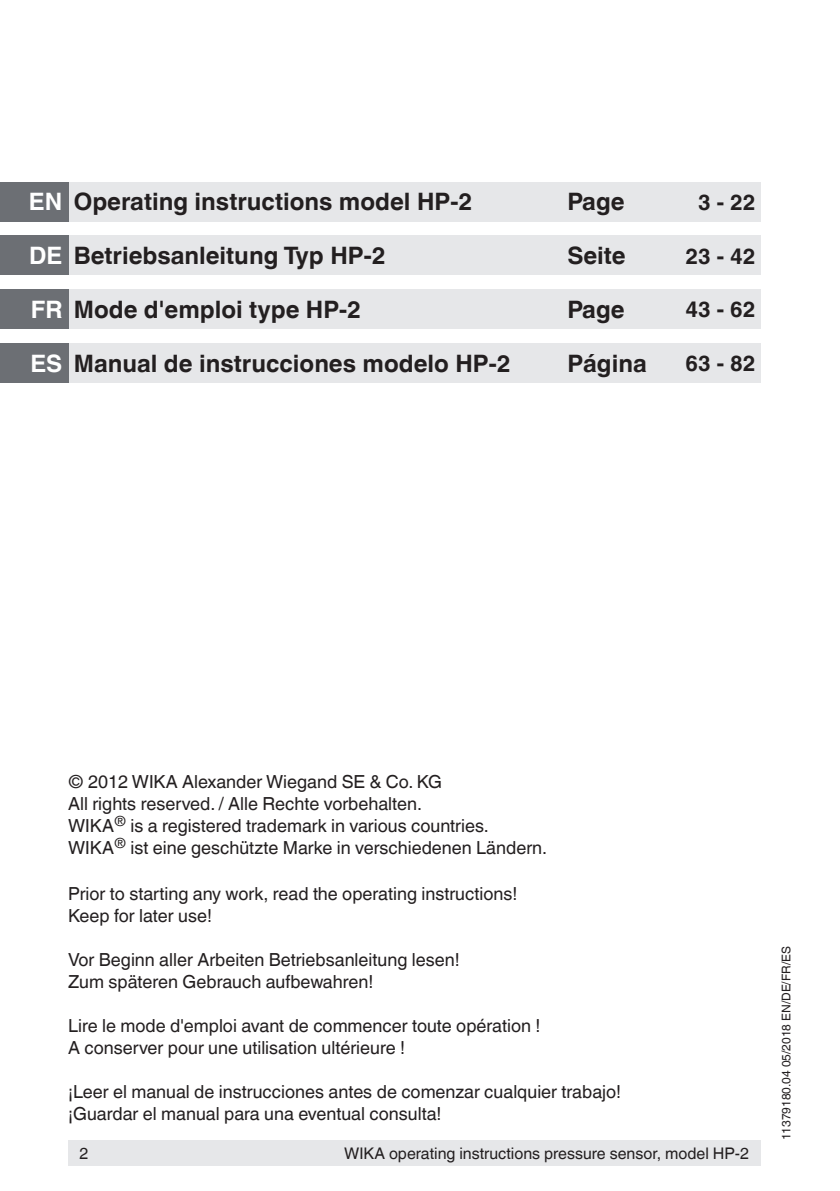
<style>
.page{position:relative;width:840px;height:1191px;background:#fff}
.page>*{position:absolute;margin:0;border:0;box-sizing:border-box;transform-origin:0 0}
.t1{font:700 24px "Helvetica World";color:#231f20}
.t2{font:700 24px "Helvetica World";color:#fff}
.t3{font:700 22px "Helvetica World";color:#231f20}
.t4{font:18px/22px "Helvetica World";color:#231f20}
.t5{font:16px "Helvetica World";color:#231f20}
.t6{font:12px "Helvetica World";color:#231f20}
</style>
<div class="page">
<div style="left:68px;top:1140px;width:692px;height:25px;background:#e6e7e9"></div>
<div style="left:68px;top:182px;width:692px;height:39px;background:#e6e7e9"></div>
<div style="left:68px;top:236px;width:692px;height:39px;background:#e6e7e9"></div>
<div style="left:68px;top:289px;width:692px;height:40px;background:#e6e7e9"></div>
<div style="left:68px;top:343px;width:692px;height:40px;background:#e6e7e9"></div>
<div style="left:0;top:182px;width:68px;height:39px;background:#6c6f74"></div>
<div style="left:0;top:236px;width:68px;height:39px;background:#6c6f74"></div>
<div style="left:0;top:289px;width:68px;height:40px;background:#6c6f74"></div>
<div style="left:0;top:343px;width:68px;height:40px;background:#6c6f74"></div>
<h1 class="t2" style="left:29px;top:188px;width:35px">EN</h1>
<h1 class="t2" style="left:29px;top:242px;width:35px">DE</h1>
<h1 class="t2" style="left:31px;top:296px;width:33px">FR</h1>
<h1 class="t2" style="left:30px;top:349px;width:33px">ES</h1>
<h1 class="t1" style="left:74px;top:188px;width:399px">Operating instructions model HP-2</h1>
<h1 class="t1" style="left:567px;top:188px;width:59px">Page</h1>
<p class="t3" style="left:698px;top:189px;width:59px">3 - 22</p>
<h1 class="t1" style="left:74px;top:242px;width:313px">Betriebsanleitung Typ HP-2</h1>
<h1 class="t1" style="left:567px;top:242px;width:60px">Seite</h1>
<p class="t3" style="left:685px;top:243px;width:71px">23 - 42</p>
<h1 class="t1" style="left:74px;top:296px;width:288px">Mode d'emploi type HP-2</h1>
<h1 class="t1" style="left:567px;top:296px;width:59px">Page</h1>
<p class="t3" style="left:685px;top:297px;width:71px">43 - 62</p>
<h1 class="t1" style="left:74px;top:349px;width:438px">Manual de instrucciones modelo HP-2</h1>
<h1 class="t1" style="left:567px;top:349px;width:81px">Página</h1>
<p class="t3" style="left:685px;top:351px;width:71px">63 - 82</p>
<p class="t4" style="left:68px;top:771px;width:480px">© 2012 WIKA Alexander Wiegand SE &amp; Co. KG<br>All rights reserved. / Alle Rechte vorbehalten.<br>WIKA<sup>®</sup> is a registered trademark in various countries.<br>WIKA<sup>®</sup> ist eine geschützte Marke in verschiedenen Ländern.</p>
<p class="t4" style="left:68px;top:883px;width:450px">Prior to starting any work, read the operating instructions!<br>Keep for later use!</p>
<p class="t4" style="left:68px;top:949px;width:393px">Vor Beginn aller Arbeiten Betriebsanleitung lesen!<br>Zum späteren Gebrauch aufbewahren!</p>
<p class="t4" style="left:68px;top:1015px;width:473px">Lire le mode d'emploi avant de commencer toute opération !<br>A conserver pour une utilisation ultérieure !</p>
<p class="t4" style="left:68px;top:1081px;width:554px">¡Leer el manual de instrucciones antes de comenzar cualquier trabajo! ¡Guardar el manual para una eventual consulta!</p>
<p class="t5" style="left:79px;top:1143px;width:10px">2</p>
<p class="t5" style="left:344px;top:1143px;width:406px">WIKA operating instructions pressure sensor, model HP-2</p>
<p class="t6" style="left:778px;top:1140px;width:195px;rotate:-90deg">11379180.04 05/2018 EN/DE/FR/ES</p>
</div>
